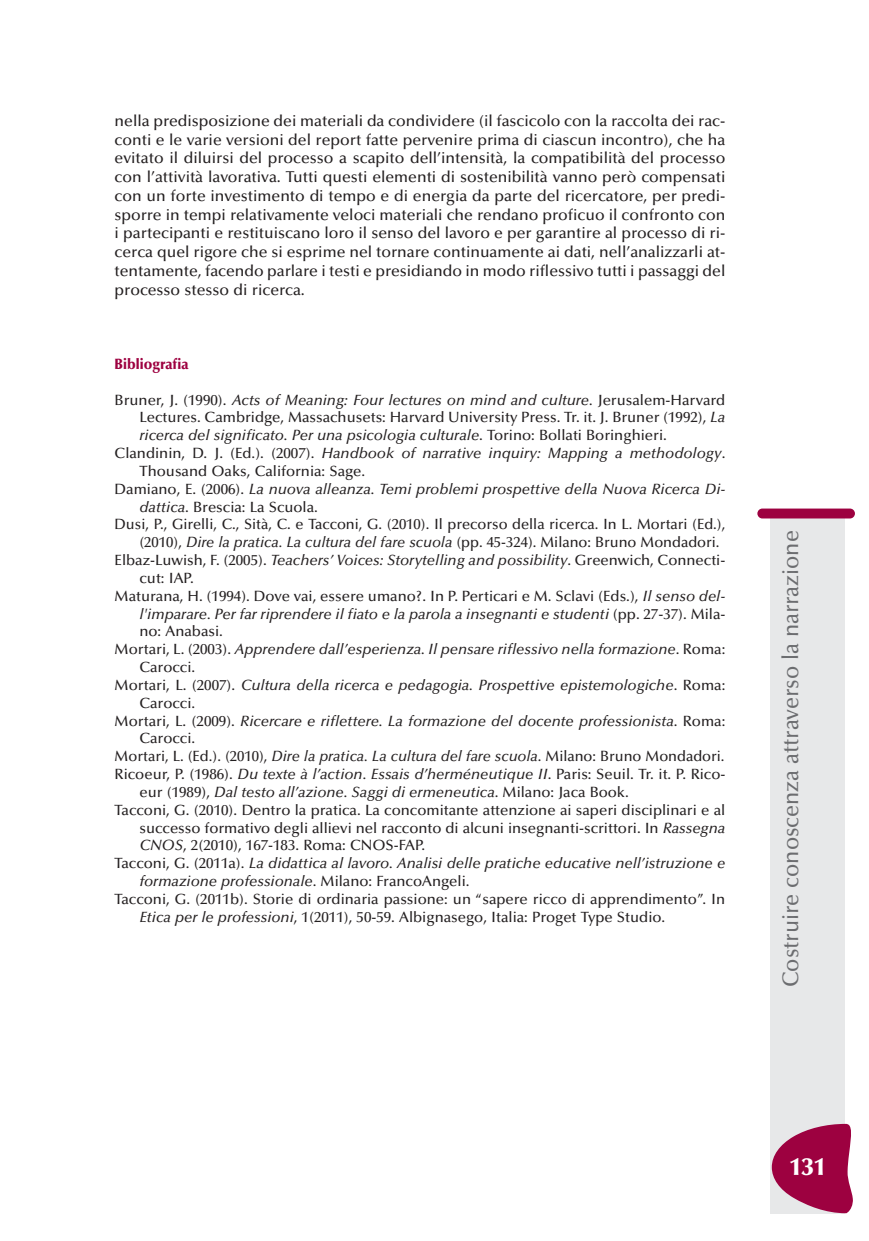
<style>
.page{position:relative;width:869px;height:1241px;background:#fff}
.page>*{position:absolute;margin:0;border:0;box-sizing:border-box;transform-origin:0 0}
.t1{font:900 24.5px "Optima";color:#fff}
.t2{font:500 22.75px "Optima";color:#6c6d70;scale:.95 1}
.t3{font:500 15.75px/18.7px "Optima";color:#231f20;text-align:justify}
.t4{font:500 14.88px "Optima";color:#231f20}
.t5{font:italic 500 14.88px "Optima";color:#231f20}
.t6{font:900 14.88px "Optima";color:#9d0140;scale:.95 1}
.s1{font-style:normal}
.s2{font-style:italic}
</style>
<div class="page">
<div style="left:770px;top:516px;width:74px;height:697px;background:#e7e8e9"></div>
<div style="left:757px;top:508px;width:97px;height:10px;background:#9d0140;border-radius:5px"></div>
<svg style="left:771px;top:1123px;width:82px;height:89px"></svg>
<p class="t3" style="left:115px;top:113px;width:612px">nella predisposizione dei materiali da condividere (il fascicolo con la raccolta dei rac&shy;conti e le varie versioni del report fatte pervenire prima di ciascun incontro), che ha evitato il diluirsi del processo a scapito dell’intensità, la compatibilità del processo con l’attività lavorativa. Tutti questi elementi di sostenibilità vanno però compensati con un forte investimento di tempo e di energia da parte del ricercatore, per predi&shy;sporre in tempi relativamente veloci materiali che rendano proficuo il confronto con i partecipanti e restituiscano loro il senso del lavoro e per garantire al processo di ri&shy;cerca quel rigore che si esprime nel tornare continuamente ai dati, nell’analizzarli at&shy;tentamente, facendo parlare i testi e presidiando in modo riflessivo tutti i passaggi del processo stesso di ricerca.</p>
<p class="t6" style="left:115px;top:358px;width:79px">Bibliografia</p>
<p class="t5" style="left:115px;top:393px;width:612px"><span class="s1">Bruner, J. (1990).</span> Acts of Meaning: Four lectures on mind and culture. <span class="s1">Jerusalem-Harvard</span></p>
<p class="t4" style="left:139px;top:411px;width:587px">Lectures. Cambridge, Massachusets: Harvard University Press. Tr. it. J. Bruner (1992), <span class="s2">La</span></p>
<p class="t5" style="left:139px;top:429px;width:528px">ricerca del significato. Per una psicologia culturale<span class="s1">. Torino: Bollati Boringhieri.</span></p>
<p class="t5" style="left:115px;top:447px;width:612px"><span class="s1">Clandinin, D. J. (Ed.). (2007).</span> Handbook of narrative inquiry: Mapping a methodology<span class="s1">.</span></p>
<p class="t4" style="left:139px;top:465px;width:227px">Thousand Oaks, California: Sage.</p>
<p class="t5" style="left:115px;top:483px;width:612px"><span class="s1">Damiano, E. (2006).</span> La nuova alleanza. Temi problemi prospettive della Nuova Ricerca Di-</p>
<p class="t4" style="left:139px;top:500px;width:180px"><span class="s2">dattica</span>. Brescia: La Scuola.</p>
<p class="t4" style="left:115px;top:518px;width:612px">Dusi, P., Girelli, C., Sità, C. e Tacconi, G. (2010). Il precorso della ricerca. In L. Mortari (Ed.),</p>
<p class="t4" style="left:139px;top:536px;width:581px">(2010), <span class="s2">Dire la pratica. La cultura del fare scuola</span> (pp. 45-324). Milano: Bruno Mondadori.</p>
<p class="t4" style="left:115px;top:554px;width:612px">Elbaz-Luwish, F. (2005). <span class="s2">Teachers’ Voices: Storytelling and possibility</span>. Greenwich, Connecti-</p>
<p class="t4" style="left:139px;top:572px;width:56px">cut: IAP.</p>
<p class="t4" style="left:115px;top:589px;width:612px">Maturana, H. (1994). Dove vai, essere umano?. In P. Perticari e M. Sclavi (Eds.), <span class="s2">Il senso del-</span></p>
<p class="t5" style="left:139px;top:607px;width:587px">l'imparare. Per far riprendere il fiato e la parola a insegnanti e studenti <span class="s1">(pp. 27-37). Mila-</span></p>
<p class="t4" style="left:139px;top:625px;width:85px">no: Anabasi.</p>
<p class="t5" style="left:115px;top:643px;width:612px"><span class="s1">Mortari, L. (2003).</span> Apprendere dall’esperienza. Il pensare riflessivo nella formazione<span class="s1">. Roma:</span></p>
<p class="t4" style="left:139px;top:661px;width:57px">Carocci.</p>
<p class="t5" style="left:115px;top:679px;width:612px"><span class="s1">Mortari, L. (2007).</span> Cultura della ricerca e pedagogia. Prospettive epistemologiche<span class="s1">. Roma:</span></p>
<p class="t4" style="left:139px;top:696px;width:57px">Carocci.</p>
<p class="t5" style="left:115px;top:714px;width:612px"><span class="s1">Mortari, L. (2009).</span> Ricercare e riflettere. La formazione del docente professionista<span class="s1">. Roma:</span></p>
<p class="t4" style="left:139px;top:732px;width:57px">Carocci.</p>
<p class="t4" style="left:115px;top:750px;width:611px">Mortari, L. (Ed.). (2010), <span class="s2">Dire la pratica. La cultura del fare scuola</span>. Milano: Bruno Mondadori.</p>
<p class="t4" style="left:115px;top:768px;width:612px">Ricoeur, P. (1986). <span class="s2">Du texte à l’action. Essais d’herméneutique II</span>. Paris: Seuil. Tr. it. P. Rico-</p>
<p class="t5" style="left:139px;top:786px;width:490px"><span class="s1">eur (1989),</span> Dal testo all’azione. Saggi di ermeneutica<span class="s1">. Milano: Jaca Book.</span></p>
<p class="t4" style="left:115px;top:803px;width:612px">Tacconi, G. (2010). Dentro la pratica. La concomitante attenzione ai saperi disciplinari e al</p>
<p class="t4" style="left:139px;top:821px;width:587px">successo formativo degli allievi nel racconto di alcuni insegnanti-scrittori. In <span class="s2">Rassegna</span></p>
<p class="t4" style="left:139px;top:839px;width:287px"><span class="s2">CNOS</span>, 2(2010), 167-183. Roma: CNOS-FAP.</p>
<p class="t5" style="left:114px;top:857px;width:612px"><span class="s1">Tacconi, G. (2011a).</span> La didattica al lavoro. Analisi delle pratiche educative nell’istruzione e</p>
<p class="t5" style="left:139px;top:875px;width:331px">formazione professionale<span class="s1">. Milano: FrancoAngeli.</span></p>
<p class="t4" style="left:114px;top:892px;width:612px">Tacconi, G. (2011b). Storie di ordinaria passione: un “sapere ricco di apprendimento”. In</p>
<p class="t4" style="left:139px;top:910px;width:527px"><span class="s2">Etica per le professioni</span>, 1(2011), 50-59. Albignasego, Italia: Proget Type Studio.</p>
<h2 class="t2" style="left:781px;top:987px;width:482px;rotate:-90deg">Costruire conoscenza attraverso la narrazione</h2>
<h1 class="t1" style="left:789px;top:1156px;width:38px">131</h1>
</div>
